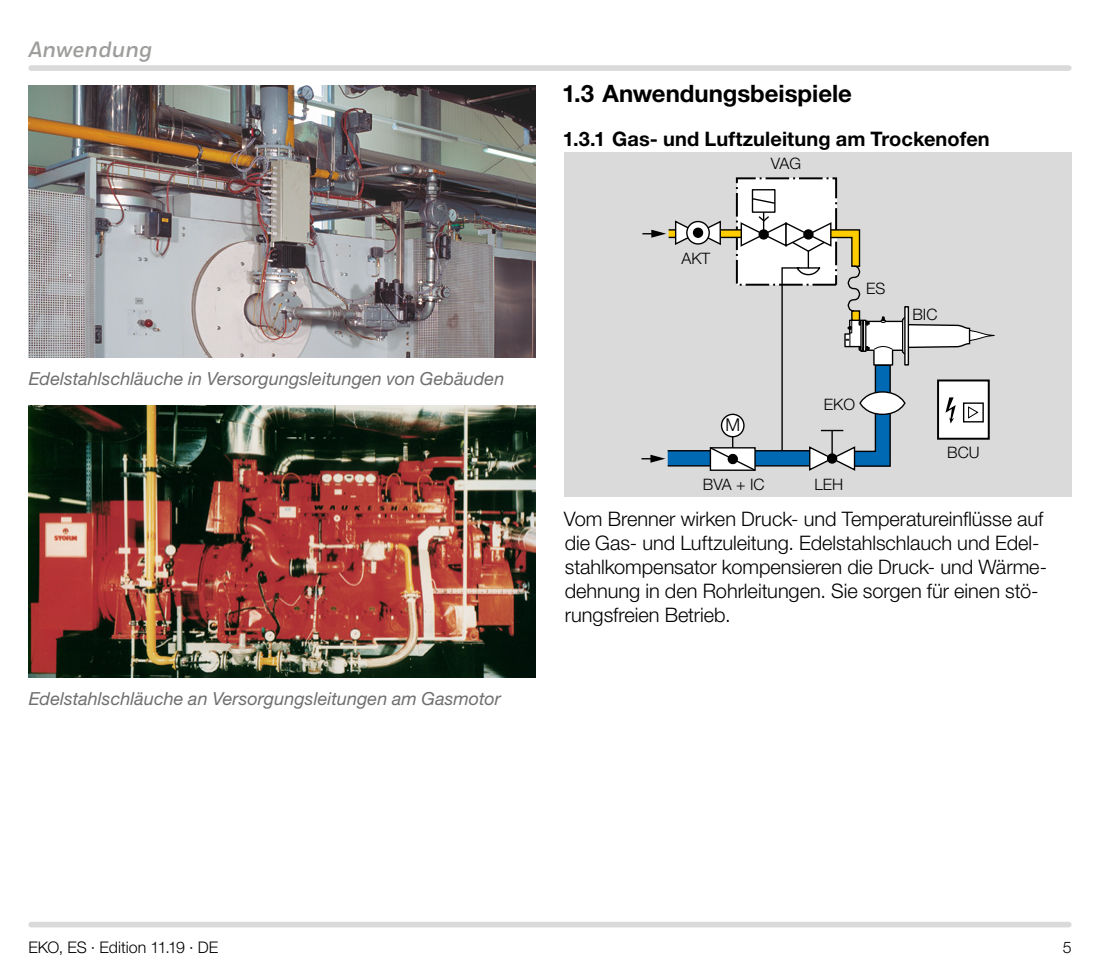
<style>
.page{position:relative;width:1100px;height:970px;background:#fff}
.page>*{position:absolute;margin:0;border:0;box-sizing:border-box;transform-origin:0 0}
.t1{font:700 24px "Helvetica Neue LT Pro";color:#000}
.t2{font:italic 700 22px "Honeywell Sans";color:#9d9d9c}
.t3{font:300 20px/24px "Helvetica Neue LT Pro";letter-spacing:-.005em;color:#000}
.t4{font:700 20px "Helvetica Neue LT Pro";letter-spacing:.005em;color:#000}
.t5{font:italic 18px "Helvetica Neue LT Pro";letter-spacing:.005em;color:#706f6f}
.t6{font:300 17.8px "Helvetica Neue LT Pro";color:#000}
.t7{font:300 16px "Helvetica Neue LT Pro";letter-spacing:-.005em;color:#000}
.t8{font:300 15.8px "Helvetica Neue LT Pro";color:#000}
</style>
<div class="page">
<div style="left:31px;top:921px;width:1038px;height:6px;background:#dadada"></div>
<div style="left:31px;top:65px;width:1038px;height:6px;background:#dadada"></div>
<img style="left:28px;top:85px;width:508px;height:272px">
<img style="left:28px;top:405px;width:508px;height:272px">
<div style="left:564px;top:152px;width:507px;height:344px;background:#dadada"></div>
<div style="left:737px;top:178px;width:99px;height:107px;background:#fff"></div>
<div style="left:736px;top:177px;width:101px;height:109px;border:2px dashed #000"></div>
<div style="left:667px;top:450px;width:144px;height:16px;background:#0069b4;border:1px solid #000"></div>
<svg style="left:642px;top:230px;width:24px;height:8px"></svg>
<svg style="left:641px;top:454px;width:24px;height:8px"></svg>
<div style="left:668px;top:229px;width:75px;height:9px;background:#fc0;border:1px solid #000"></div>
<div style="left:752px;top:189px;width:23px;height:24px;border:1px solid #000"></div>
<svg style="left:751px;top:197px;width:25px;height:8px"></svg>
<svg style="left:674px;top:212px;width:320px;height:259px"></svg>
<div style="left:728px;top:454px;width:9px;height:9px;background:#000;border-radius:50%"></div>
<div style="left:728px;top:454px;width:10px;height:10px;border:1px solid #000;border-radius:50%"></div>
<p class="t2" style="left:28px;top:36px;width:126px">Anwendung</p>
<p class="t5" style="left:29px;top:367px;width:477px">Edelstahlschläuche in Versorgungsleitungen von Gebäuden</p>
<p class="t5" style="left:29px;top:687px;width:474px">Edelstahlschläuche an Versorgungsleitungen am Gasmotor</p>
<p class="t1" style="left:562px;top:79px;width:291px">1.3 Anwendungsbeispiele</p>
<p class="t4" style="left:563px;top:127px;width:428px">1.3.1 Gas- und Luftzuleitung am Trockenofen</p>
<p class="t8" style="left:771px;top:153px;width:32px">VAG</p>
<p class="t8" style="left:681px;top:249px;width:30px">AKT</p>
<p class="t6" style="left:725px;top:414px;width:16px">M</p>
<p class="t8" style="left:703px;top:475px;width:63px">BVA + IC</p>
<p class="t8" style="left:866px;top:279px;width:21px">ES</p>
<p class="t8" style="left:912px;top:304px;width:27px">BIC</p>
<p class="t8" style="left:824px;top:394px;width:33px">EKO</p>
<p class="t8" style="left:814px;top:475px;width:30px">LEH</p>
<p class="t8" style="left:947px;top:442px;width:34px">BCU</p>
<p class="t3" style="left:564px;top:506px;width:485px">Vom Brenner wirken Druck- und Temperatureinflüsse auf die Gas- und Luftzuleitung. Edelstahlschlauch und Edel&shy;stahlkompensator kompensieren die Druck- und Wärme&shy;dehnung in den Rohrleitungen. Sie sorgen für einen stö&shy;rungsfreien Betrieb.</p>
<p class="t7" style="left:28px;top:937px;width:191px">EKO, ES · Edition 11.19 · DE</p>
<p class="t7" style="left:1063px;top:937px;width:10px">5</p>
</div>
